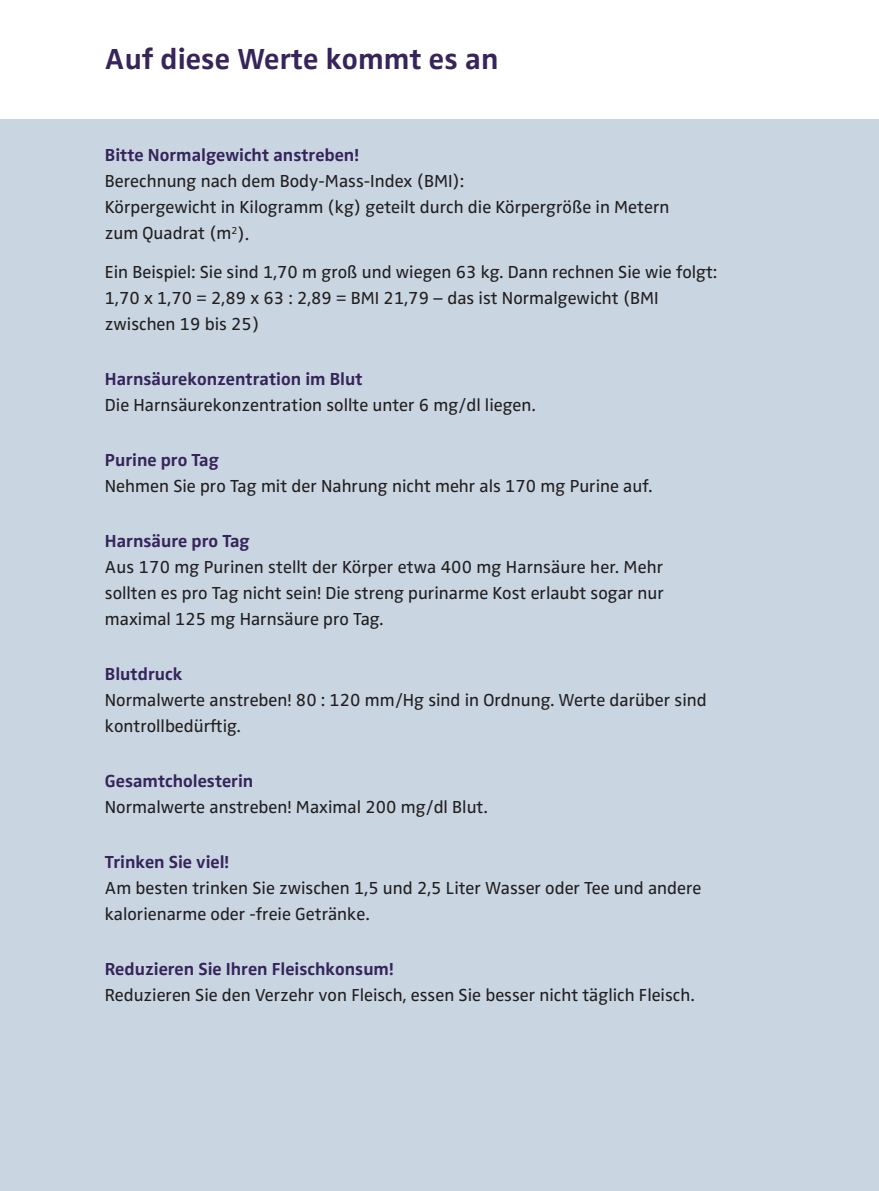
<style>
.page{position:relative;width:879px;height:1191px;background:#fff}
.page>*{position:absolute;margin:0;border:0;box-sizing:border-box;transform-origin:0 0}
.t1{font:700 30px "Zwo Pro";letter-spacing:.005em;color:#36245b}
.t2{font:18px/26px "Zwo Pro";color:#231f20}
.t3{font:700 18px "Zwo Pro";color:#36245b}
</style>
<div class="page">
<div style="left:0;top:119px;width:879px;height:1072px;background:#c9d6e2"></div>
<h1 class="t1" style="left:105px;top:41px;width:395px">Auf diese Werte kommt es an</h1>
<p class="t3" style="left:105px;top:145px;width:256px">Bitte Normalgewicht anstreben!</p>
<p class="t2" style="left:105px;top:169px;width:566px">Berechnung nach dem Body-Mass-Index (BMI):<br>Körpergewicht in Kilogramm (kg) geteilt durch die Körpergröße in Metern zum Quadrat (m<sup>2</sup>).</p>
<p class="t2" style="left:105px;top:259px;width:614px">Ein Beispiel: Sie sind 1,70 m groß und wiegen 63 kg. Dann rechnen Sie wie folgt:<br>1,70 x 1,70 = 2,89 x 63 : 2,89 = BMI 21,79 – das ist Normalgewicht (BMI zwischen 19 bis 25)</p>
<p class="t3" style="left:105px;top:368px;width:259px">Harnsäurekonzentration im Blut</p>
<p class="t2" style="left:105px;top:392px;width:432px">Die Harnsäurekonzentration sollte unter 6 mg/dl liegen.</p>
<p class="t3" style="left:105px;top:449px;width:115px">Purine pro Tag</p>
<p class="t2" style="left:105px;top:473px;width:549px">Nehmen Sie pro Tag mit der Nahrung nicht mehr als 170 mg Purine auf.</p>
<p class="t3" style="left:105px;top:530px;width:146px">Harnsäure pro Tag</p>
<p class="t2" style="left:105px;top:554px;width:560px;text-align:justify">Aus 170 mg Purinen stellt der Körper etwa 400 mg Harnsäure her. Mehr sollten es pro Tag nicht sein! Die streng purinarme Kost erlaubt sogar nur maximal 125 mg Harnsäure pro Tag.</p>
<p class="t3" style="left:105px;top:663px;width:79px">Blutdruck</p>
<p class="t2" style="left:105px;top:687px;width:603px">Normalwerte anstreben! 80 : 120 mm/Hg sind in Ordnung. Werte darüber sind kontrollbedürftig.</p>
<p class="t3" style="left:105px;top:770px;width:150px">Gesamtcholesterin</p>
<p class="t2" style="left:105px;top:794px;width:384px">Normalwerte anstreben! Maximal 200 mg/dl Blut.</p>
<p class="t3" style="left:105px;top:851px;width:126px">Trinken Sie viel!</p>
<p class="t2" style="left:105px;top:875px;width:598px">Am besten trinken Sie zwischen 1,5 und 2,5 Liter Wasser oder Tee und andere kalorienarme oder -freie Getränke.</p>
<p class="t3" style="left:105px;top:958px;width:290px">Reduzieren Sie Ihren Fleischkonsum!</p>
<p class="t2" style="left:105px;top:982px;width:591px">Reduzieren Sie den Verzehr von Fleisch, essen Sie besser nicht täglich Fleisch.</p>
</div>
